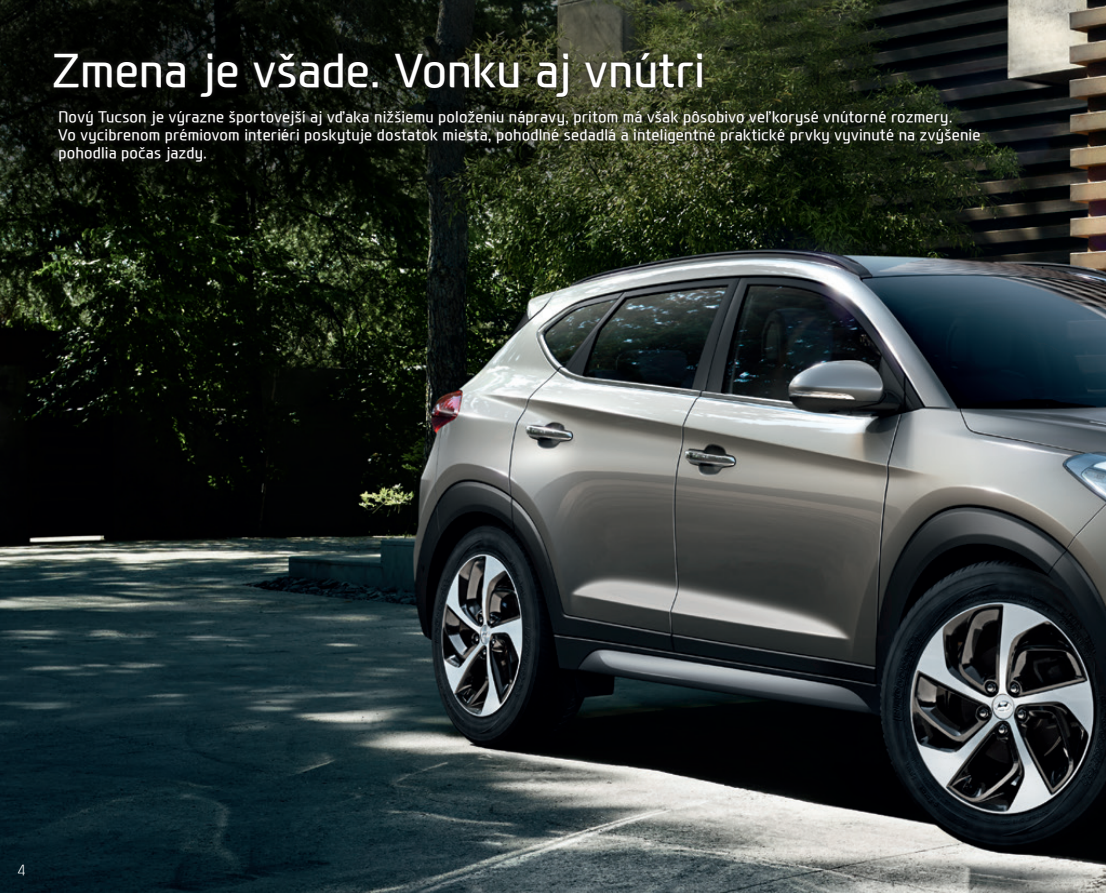
<style>
.page{position:relative;width:1106px;height:893px;background:#fff}
.page>*{position:absolute;margin:0;border:0;box-sizing:border-box;transform-origin:0 0}
.t1{font:500 45px "Modern H";letter-spacing:-.005em;color:#fff}
.t2{font:500 15px/18px "Modern H";letter-spacing:.01em;color:#fff}
.t3{font:300 14.4px "Modern H Eco";color:#fff}
</style>
<div class="page">
<img style="left:0;top:0;width:1106px;height:893px">
<svg style="left:0;top:0;width:1070px;height:234px;background:#1d2317"></svg>
<svg style="left:49px;top:47px;width:936px;height:120px;background:#1b1f14"></svg>
<h1 class="t1" style="left:52px;top:40px;width:654px">Zmena je všade. Vonku aj vnútri</h1>
<p class="t2" style="left:58px;top:108px;width:924px">Nový Tucson je výrazne športovejší aj vďaka nižšiemu položeniu nápravy, pritom má však pôsobivo veľkorysé vnútorné rozmery.<br>Vo vycibrenom prémiovom interiéri poskytuje dostatok miesta, pohodlné sedadlá a inteligentné praktické prvky vyvinuté na zvýšenie pohodlia počas jazdy.</p>
<p class="t3" style="left:18px;top:860px;width:9px">4</p>
</div>
